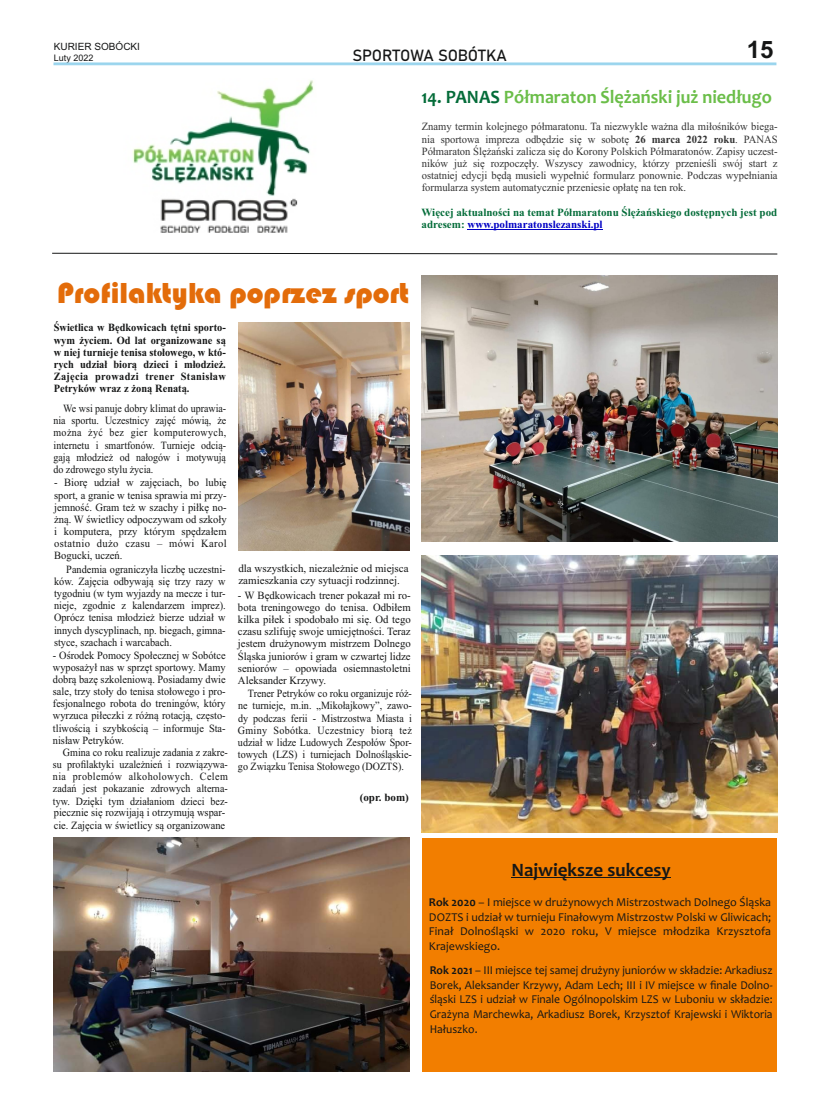
<style>
.page{position:relative;width:820px;height:1106px;background:#fff}
.page>*{position:absolute;margin:0;border:0;box-sizing:border-box;transform-origin:0 0}
.t1{font:30px "Bauhaus 93";color:#e36c0a}
.t2{font:700 24px "Arial";color:#151616}
.t3{font:700 19px "Candara";color:#6bbe49;scale:.96 1}
.t4{font:700 19px "Candara";color:#151616}
.t5{font:16px "Bahnschrift";letter-spacing:-.01em;color:#151616}
.t6{font:12px/14.6px "Candara";color:#151616;text-align:justify;scale:.96 1}
.t7{font:12px/14.6px "Candara";color:#151616;text-align:justify}
.t8{font:11px/12.2px "Times New Roman";color:#151616;text-align:justify;scale:.91 1}
.t9{font:11px/12.2px "Times New Roman";color:#333;text-align:justify;scale:.96 1}
.t10{font:11px/12.2px "Times New Roman";color:#151616}
.t11{font:11px/12.2px "Times New Roman";color:#151616;text-align:justify;scale:.94 1}
.t12{font:11px/12.2px "Times New Roman";color:#151616;text-align:justify;scale:.93 1}
.t13{font:11px/12.2px "Times New Roman";color:#151616;text-align:justify;scale:.96 1}
.t14{font:700 11px/12.2px "Times New Roman";letter-spacing:.005em;color:#151616;text-align:justify;scale:.94 1}
.t15{font:700 11px/12.2px "Times New Roman";color:#046c39}
.t16{font:700 11px "Times New Roman";letter-spacing:.005em;color:#151616}
.t17{font:10px "Arial";color:#151616}
.t18{font:9px "Arial";color:#151616}
.s1{color:#046c39}
.s2{font-weight:700}
.s3{color:#0000c4}
</style>
<div class="page">
<svg style="left:53px;top:62px;width:723px;height:3px"></svg>
<img style="left:52px;top:80px;width:349px;height:175px">
<hr style="left:467px;top:229px;width:135px;height:1px;background:#0000c4">
<svg style="left:52px;top:253px;width:725px;height:1px"></svg>
<img style="left:421px;top:555px;width:356px;height:277px">
<img style="left:238px;top:323px;width:171px;height:228px">
<img style="left:421px;top:276px;width:356px;height:265px">
<img style="left:53px;top:837px;width:356px;height:234px">
<div style="left:421px;top:838px;width:355px;height:233px;background:#f27e00"></div>
<hr style="left:511px;top:877px;width:159px;height:1px;background:#151616">
<h2 class="t2" style="left:746px;top:40px;width:28px">15</h2>
<p class="t17" style="left:54px;top:42px;width:88px">KURIER SOBÓCKI</p>
<p class="t18" style="left:54px;top:54px;width:41px">Luty 2022</p>
<h3 class="t5" style="left:352px;top:48px;width:156px">SPORTOWA SOBÓTKA</h3>
<h3 class="t3" style="left:421px;top:89px;width:366px"><span class="s1">14. PANAS</span> Półmaraton Ślężański już niedługo</h3>
<p class="t9" style="left:421px;top:122px;width:372px">Znamy termin kolejnego półmaratonu. Ta niezwykle ważna dla miłośników biega&shy;nia sportowa impreza odbędzie się w sobotę <span class="s2">26 marca 2022 roku</span>. PANAS Półmaraton Ślężański zalicza się do Korony Polskich Półmaratonów. Zapisy uczest&shy;ników już się rozpoczęły. Wszyscy zawodnicy, którzy przenieśli swój start z ostatniej edycji będą musieli wypełnić formularz ponownie. Podczas wypełniania formularza system automatycznie przeniesie opłatę na ten rok.</p>
<p class="t15" style="left:421px;top:207px;width:357px">Więcej aktualności na temat Półmaratonu Ślężańskiego dostępnych jest pod adresem: <span class="s3">www.polmaratonslezanski.pl</span></p>
<h1 class="t1" style="left:57px;top:275px;width:353px">Profilaktyka poprzez sport</h1>
<p class="t14" style="left:54px;top:323px;width:184px">Świetlica w Będkowicach tętni sporto&shy;wym życiem. Od lat organizowane są w niej turnieje tenisa stołowego, w któ&shy;rych udział biorą dzieci i młodzież.<br>Zajęcia prowadzi trener Stanisław Petryków wraz z żoną Renatą.</p>
<p class="t8" style="left:53px;top:403px;width:191px;text-indent:10px">We wsi panuje dobry klimat do uprawia&shy;nia sportu. Uczestnicy zajęć mówią, że można żyć bez gier komputerowych, internetu i smartfonów. Turnieje odcią&shy;gają młodzież od nałogów i motywują do zdrowego stylu życia.</p>
<p class="t13" style="left:54px;top:477px;width:181px">- Biorę udział w zajęciach, bo lubię sport, a granie w tenisa sprawia mi przy&shy;jemność. Gram też w szachy i piłkę no&shy;żną. W świetlicy odpoczywam od szkoły i komputera, przy którym spędzałem ostatnio dużo czasu – mówi Karol Bogucki, uczeń.</p>
<p class="t12" style="left:54px;top:564px;width:186px;text-indent:12px">Pandemia ograniczyła liczbę uczestni&shy;ków. Zajęcia odbywają się trzy razy w tygodniu (w tym wyjazdy na mecze i tur&shy;nieje, zgodnie z kalendarzem imprez).<br>Oprócz tenisa młodzież bierze udział w innych dyscyplinach, np. biegach, gimna&shy;styce, szachach i warcabach.</p>
<p class="t11" style="left:53px;top:650px;width:185px">- Ośrodek Pomocy Społecznej w Sobótce wyposażył nas w sprzęt sportowy. Mamy dobrą bazę szkoleniową. Posiadamy dwie sale, trzy stoły do tenisa stołowego i pro&shy;fesjonalnego robota do treningów, który wyrzuca piłeczki z różną rotacją, często&shy;tliwością i szybkością – informuje Sta&shy;nisław Petryków.</p>
<p class="t8" style="left:53px;top:747px;width:194px;text-align:left;text-indent:10px">Gmina co roku realizuje zadania z zakre&shy;su profilaktyki uzależnień i rozwiązywa&shy;nia problemów alkoholowych. Celem zadań jest pokazanie zdrowych alterna&shy;tyw. Dzięki tym działaniom dzieci bez&shy;piecznie się rozwijają i otrzymują wspar&shy;cie. Zajęcia w świetlicy są organizowane</p>
<p class="t10" style="left:238px;top:563px;width:172px">dla wszystkich, niezależnie od miejsca zamieszkania czy sytuacji rodzinnej.</p>
<p class="t10" style="left:238px;top:590px;width:174px;text-align:justify">- W Będkowicach trener pokazał mi ro&shy;bota treningowego do tenisa. Odbiłem kilka piłek i spodobało mi się. Od tego czasu szlifuję swoje umiejętności. Teraz jestem drużynowym mistrzem Dolnego Śląska juniorów i gram w czwartej lidze seniorów – opowiada osiemnastoletni Aleksander Krzywy.</p>
<p class="t8" style="left:238px;top:688px;width:192px;text-indent:10px">Trener Petryków co roku organizuje róż&shy;ne turnieje, m.in. „Mikołajkowy”, zawo&shy;dy podczas ferii - Mistrzostwa Miasta i Gminy Sobótka. Uczestnicy biorą też udział w lidze Ludowych Zespołów Spor&shy;towych (LZS) i turniejach Dolnośląskie&shy;go Związku Tenisa Stołowego (DOZTS).</p>
<p class="t16" style="left:359px;top:793px;width:51px">(opr. bom)</p>
<h3 class="t4" style="left:511px;top:861px;width:161px">Największe sukcesy</h3>
<p class="t7" style="left:429px;top:896px;width:344px"><span class="s2">Rok 2020</span> – I miejsce w drużynowych Mistrzostwach Dolnego Śląska DOZTS i udział w turnieju Finałowym Mistrzostw Polski w Gliwicach; Finał Dolnośląski w 2020 roku, V miejsce młodzika Krzysztofa Krajewskiego.</p>
<p class="t6" style="left:429px;top:964px;width:358px"><span class="s2">Rok 2021</span> – III miejsce tej samej drużyny juniorów w składzie: Arkadiusz Borek, Aleksander Krzywy, Adam Lech; III i IV miejsce w finale Dolno&shy;śląski LZS i udział w Finale Ogólnopolskim LZS w Luboniu w składzie:<br>Grażyna Marchewka, Arkadiusz Borek, Krzysztof Krajewski i Wiktoria Hałuszko.</p>
</div>
